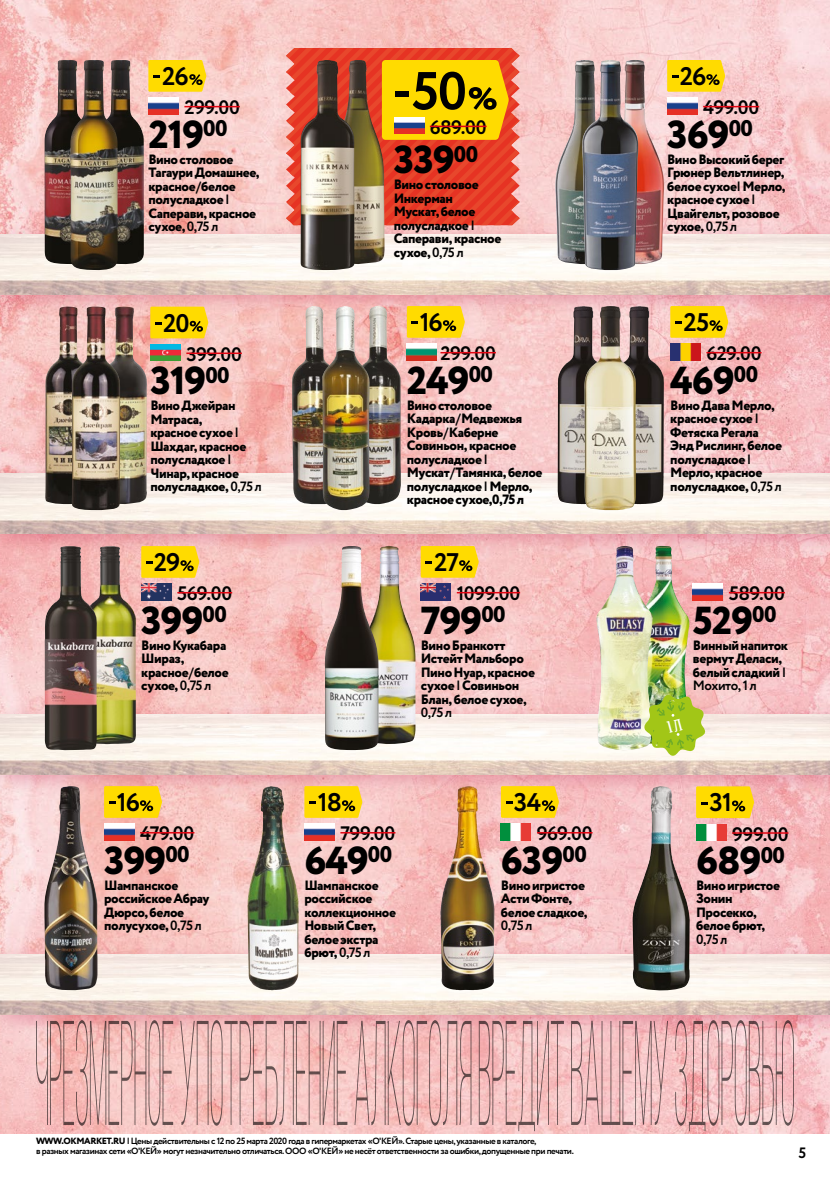
<style>
.page{position:relative;width:830px;height:1178px;background:#fff}
.page>*{position:absolute;margin:0;border:0;box-sizing:border-box;transform-origin:0 0}
.t1{font:700 53.4px "Circe";color:#000}
.t2{font:800 39px "Circe";letter-spacing:-.025em;color:#000}
.t3{font:700 25.5px "Circe";letter-spacing:-.035em;color:#000}
.t4{font:700 19.5px "Circe";letter-spacing:-.02em;color:#000}
.t5{font:700 15px "Circe";color:#000}
.t6{font:800 13.5px/13.5px "Circe";letter-spacing:-.025em;color:#000}
.t7{font:700 13.5px "Circe";color:#000}
.t8{font:700 9px/10.5px "Circe";letter-spacing:-.045em;color:#000}
.s1{font-weight:700}
.s2{font-weight:800}
</style>
<div class="page">
<img style="left:0;top:0;width:829px;height:1134px">
<div style="left:0;top:462px;width:829px;height:94px;background:#c5335f;opacity:.35"></div>
<img style="left:0;top:474px;width:829px;height:60px">
<div style="left:0;top:222px;width:829px;height:94px;background:#c5335f;opacity:.35"></div>
<img style="left:0;top:234px;width:829px;height:60px">
<div style="left:0;top:702px;width:829px;height:94px;background:#c5335f;opacity:.35"></div>
<img style="left:0;top:714px;width:829px;height:60px">
<div style="left:0;top:942px;width:829px;height:94px;background:#c5335f;opacity:.35"></div>
<img style="left:0;top:954px;width:829px;height:60px">
<img style="left:440px;top:786px;width:52px;height:204px">
<hr style="left:536px;top:832px;width:56px;height:1px;background:#e30613">
<svg style="left:500px;top:786px;width:58px;height:32px;background:#f2ce09"></svg>
<img style="left:500px;top:824px;width:30px;height:16px">
<img style="left:632px;top:786px;width:57px;height:204px">
<hr style="left:731px;top:832px;width:57px;height:2px;background:#e30613">
<svg style="left:695px;top:786px;width:58px;height:32px;background:#f2ce09"></svg>
<img style="left:695px;top:824px;width:30px;height:16px">
<img style="left:378px;top:546px;width:37px;height:199px">
<img style="left:324px;top:546px;width:54px;height:204px">
<hr style="left:456px;top:592px;width:64px;height:1px;background:#e30613">
<svg style="left:420px;top:546px;width:58px;height:32px;background:#f2ce08"></svg>
<img style="left:420px;top:584px;width:30px;height:16px">
<img style="left:45px;top:60px;width:25px;height:204px">
<img style="left:118px;top:60px;width:26px;height:204px">
<hr style="left:184px;top:106px;width:56px;height:1px;background:#e30613">
<svg style="left:148px;top:60px;width:58px;height:32px;background:#f2cf09"></svg>
<img style="left:148px;top:98px;width:30px;height:16px">
<img style="left:70px;top:60px;width:48px;height:210px">
<img style="left:354px;top:225px;width:30px;height:39px">
<img style="left:300px;top:225px;width:54px;height:45px">
<svg style="left:286px;top:48px;width:233px;height:177px;background:#d17334"></svg>
<img style="left:394px;top:117px;width:30px;height:17px">
<img style="left:555px;top:60px;width:26px;height:204px">
<img style="left:638px;top:60px;width:25px;height:204px">
<img style="left:581px;top:60px;width:57px;height:210px">
<hr style="left:702px;top:106px;width:56px;height:1px;background:#e30613">
<svg style="left:666px;top:60px;width:58px;height:32px;background:#f2cf0a"></svg>
<img style="left:666px;top:98px;width:30px;height:16px">
<img style="left:44px;top:786px;width:53px;height:204px">
<hr style="left:140px;top:832px;width:54px;height:1px;background:#e30613">
<svg style="left:104px;top:786px;width:58px;height:32px;background:#f2ce08"></svg>
<img style="left:104px;top:824px;width:30px;height:16px">
<img style="left:97px;top:546px;width:39px;height:198px">
<img style="left:45px;top:546px;width:52px;height:204px">
<hr style="left:177px;top:592px;width:55px;height:1px;background:#e30613">
<svg style="left:141px;top:546px;width:58px;height:32px;background:#f2cf08"></svg>
<img style="left:141px;top:584px;width:30px;height:16px">
<img style="left:45px;top:307px;width:27px;height:197px">
<img style="left:120px;top:307px;width:27px;height:197px">
<hr style="left:186px;top:352px;width:56px;height:2px;background:#e30613">
<svg style="left:150px;top:307px;width:58px;height:31px;background:#f1cf06"></svg>
<img style="left:150px;top:344px;width:30px;height:17px">
<img style="left:72px;top:307px;width:48px;height:203px">
<img style="left:247px;top:786px;width:23px;height:199px">
<hr style="left:340px;top:832px;width:55px;height:1px;background:#e30613">
<svg style="left:304px;top:786px;width:58px;height:32px;background:#f2cf09"></svg>
<img style="left:304px;top:824px;width:30px;height:16px">
<img style="left:652px;top:546px;width:37px;height:148px">
<img style="left:595px;top:546px;width:57px;height:206px">
<hr style="left:728px;top:592px;width:56px;height:1px;background:#e30613">
<img style="left:692px;top:584px;width:30px;height:16px">
<img style="left:557px;top:306px;width:27px;height:198px">
<img style="left:635px;top:306px;width:28px;height:198px">
<hr style="left:706px;top:352px;width:55px;height:1px;background:#e30613">
<svg style="left:670px;top:306px;width:58px;height:32px;background:#f2cf09"></svg>
<img style="left:670px;top:344px;width:30px;height:16px">
<img style="left:584px;top:306px;width:51px;height:204px">
<img style="left:292px;top:306px;width:30px;height:198px">
<img style="left:369px;top:306px;width:32px;height:198px">
<hr style="left:440px;top:352px;width:55px;height:1px;background:#e30613">
<svg style="left:406px;top:306px;width:58px;height:32px;background:#f2cf09"></svg>
<img style="left:406px;top:344px;width:30px;height:16px">
<img style="left:322px;top:306px;width:47px;height:204px">
<svg style="left:36px;top:1020px;width:757px;height:111px;background:#e4b3b2"></svg>
<svg style="left:643px;top:694px;width:62px;height:62px;background:#b5cc55"></svg>
<h3 class="t3" style="left:162px;top:59px;width:28px">26</h3>
<h3 class="t4" style="left:184px;top:94px;width:57px">299.00</h3>
<h2 class="t2" style="left:148px;top:108px;width:80px">219<sup>00</sup></h2>
<p class="t6" style="left:148px;top:153px;width:113px">Вино столовое<br>Тагаури Домашнее, красное<span class="s1">/</span>белое полусладкое <span class="s1">|<br></span>Саперави, красное сухое, <span class="s1">0,75 л</span></p>
<h3 class="t3" style="left:163px;top:306px;width:28px">20</h3>
<h3 class="t4" style="left:186px;top:341px;width:57px">399.00</h3>
<h2 class="t2" style="left:150px;top:354px;width:81px">319<sup>00</sup></h2>
<p class="t6" style="left:150px;top:400px;width:113px">Вино Джейран<br>Матраса,<br>красное сухое <span class="s1">|<br></span>Шахдаг, красное полусладкое <span class="s1">|<br></span>Чинар, красное полусладкое,<span class="s1">0,75 л</span></p>
<h3 class="t3" style="left:154px;top:545px;width:28px">29</h3>
<h3 class="t4" style="left:177px;top:580px;width:56px">569.00</h3>
<h2 class="t2" style="left:141px;top:594px;width:87px">399<sup>00</sup></h2>
<p class="t6" style="left:141px;top:639px;width:89px">Вино Кукабара<br>Шираз, красное<span class="s1">/</span>белое сухое, <span class="s1">0,75 л</span></p>
<h3 class="t3" style="left:117px;top:785px;width:25px">16</h3>
<h3 class="t4" style="left:140px;top:820px;width:56px">479.00</h3>
<h2 class="t2" style="left:104px;top:834px;width:87px">399<sup>00</sup></h2>
<p class="t6" style="left:104px;top:879px;width:107px">Шампанское российское Абрау<br>Дюрсо, белое полусухое, <span class="s1">0,75 л</span></p>
<h1 class="t1" style="left:411px;top:55px;width:57px">50</h1>
<h3 class="t4" style="left:429px;top:114px;width:58px">689.00</h3>
<h2 class="t2" style="left:393px;top:133px;width:86px">339<sup>00</sup></h2>
<p class="t6" style="left:393px;top:179px;width:109px">Вино столовое<br>Инкерман<br>Мускат, белое полусладкое <span class="s1">|<br></span>Саперави, красное сухое, <span class="s1">0,75 л</span></p>
<h3 class="t3" style="left:419px;top:305px;width:25px">16</h3>
<h3 class="t4" style="left:440px;top:340px;width:57px">299.00</h3>
<h2 class="t2" style="left:406px;top:354px;width:88px">249<sup>00</sup></h2>
<p class="t6" style="left:406px;top:399px;width:137px">Вино столовое<br>Кадарка<span class="s1">/</span>Медвежья<br>Кровь<span class="s1">/</span>Каберне<br>Совиньон, красное полусладкое<span class="s1">|<br></span>Мускат<span class="s1">/</span>Тамянка, белое полусладкое <span class="s1">|</span> Мерло, красное сухое,0,75 л</p>
<h3 class="t3" style="left:434px;top:545px;width:27px">27</h3>
<h3 class="t4" style="left:456px;top:580px;width:65px">1099.00</h3>
<h2 class="t2" style="left:420px;top:594px;width:86px">799<sup>00</sup></h2>
<p class="t6" style="left:420px;top:639px;width:116px">Вино Бранкотт<br>Истейт Мальборо<br>Пино Нуар, красное сухое <span class="s1">|</span> Совиньон<br>Блан, белое сухое,</p>
<p class="t7" style="left:420px;top:703px;width:33px">0,75 л</p>
<h3 class="t3" style="left:318px;top:785px;width:26px">18</h3>
<h3 class="t4" style="left:340px;top:820px;width:56px">799.00</h3>
<h2 class="t2" style="left:304px;top:834px;width:89px">649<sup>00</sup></h2>
<p class="t6" style="left:304px;top:879px;width:93px">Шампанское российское коллекционное<br>Новый Свет, белое экстра брют, <span class="s1">0,75 л</span></p>
<h3 class="t3" style="left:513px;top:785px;width:29px">34</h3>
<h3 class="t4" style="left:536px;top:820px;width:57px">969.00</h3>
<h2 class="t2" style="left:500px;top:834px;width:87px">639<sup>00</sup></h2>
<p class="t6" style="left:500px;top:879px;width:88px">Вино игристое<br>Асти Фонте, белое сладкое,</p>
<p class="t7" style="left:500px;top:916px;width:33px">0,75 л</p>
<p class="t8" style="left:36px;top:1136px;width:539px"><span class="s2">WWW.OKMARKET.RU</span> | Цены действительны с 12 по 25 марта 2020 года в гипермаркетах «О'КЕЙ». Старые цены, указанные в каталоге,<br>в разных магазинах сети «О'КЕЙ» могут незначительно отличаться. ООО «О'КЕЙ» не несёт ответственности за ошибки, допущенные при печати.</p>
<h3 class="t3" style="left:679px;top:59px;width:28px">26</h3>
<h3 class="t4" style="left:702px;top:94px;width:57px">499.00</h3>
<h2 class="t2" style="left:666px;top:108px;width:87px">369<sup>00</sup></h2>
<p class="t6" style="left:666px;top:153px;width:120px">Вино Высокий берег<br>Грюнер Вельтлинер, белое сухое<span class="s1">|</span> Мерло, красное сухое <span class="s1">|<br></span>Цвайгельт, розовое сухое, <span class="s1">0,75 л</span></p>
<h3 class="t3" style="left:683px;top:305px;width:28px">25</h3>
<h3 class="t4" style="left:706px;top:340px;width:57px">629.00</h3>
<h2 class="t2" style="left:670px;top:354px;width:89px">469<sup>00</sup></h2>
<p class="t6" style="left:670px;top:399px;width:113px">Вино Дава Мерло, красное сухое <span class="s1">|<br></span>Фетяска Регала<br>Энд Рислинг, белое полуcладкое <span class="s1">|<br></span>Мерло, красное полусладкое,<span class="s1">0,75 л</span></p>
<h3 class="t4" style="left:728px;top:580px;width:57px">589.00</h3>
<h2 class="t2" style="left:692px;top:594px;width:85px">529<sup>00</sup></h2>
<p class="t6" style="left:692px;top:639px;width:97px">Винный напиток вермут Деласи, белый сладкий <span class="s1">|<br>Мохито,1 л</span></p>
<h3 class="t3" style="left:709px;top:785px;width:24px">31</h3>
<h3 class="t4" style="left:731px;top:821px;width:58px">999.00</h3>
<h2 class="t2" style="left:695px;top:834px;width:90px">689<sup>00</sup></h2>
<p class="t6" style="left:695px;top:879px;width:85px">Вино игристое<br>Зонин<br>Просекко, белое брют,</p>
<p class="t7" style="left:695px;top:930px;width:33px">0,75 л</p>
<p class="t5" style="left:798px;top:1142px;width:9px">5</p>
</div>
